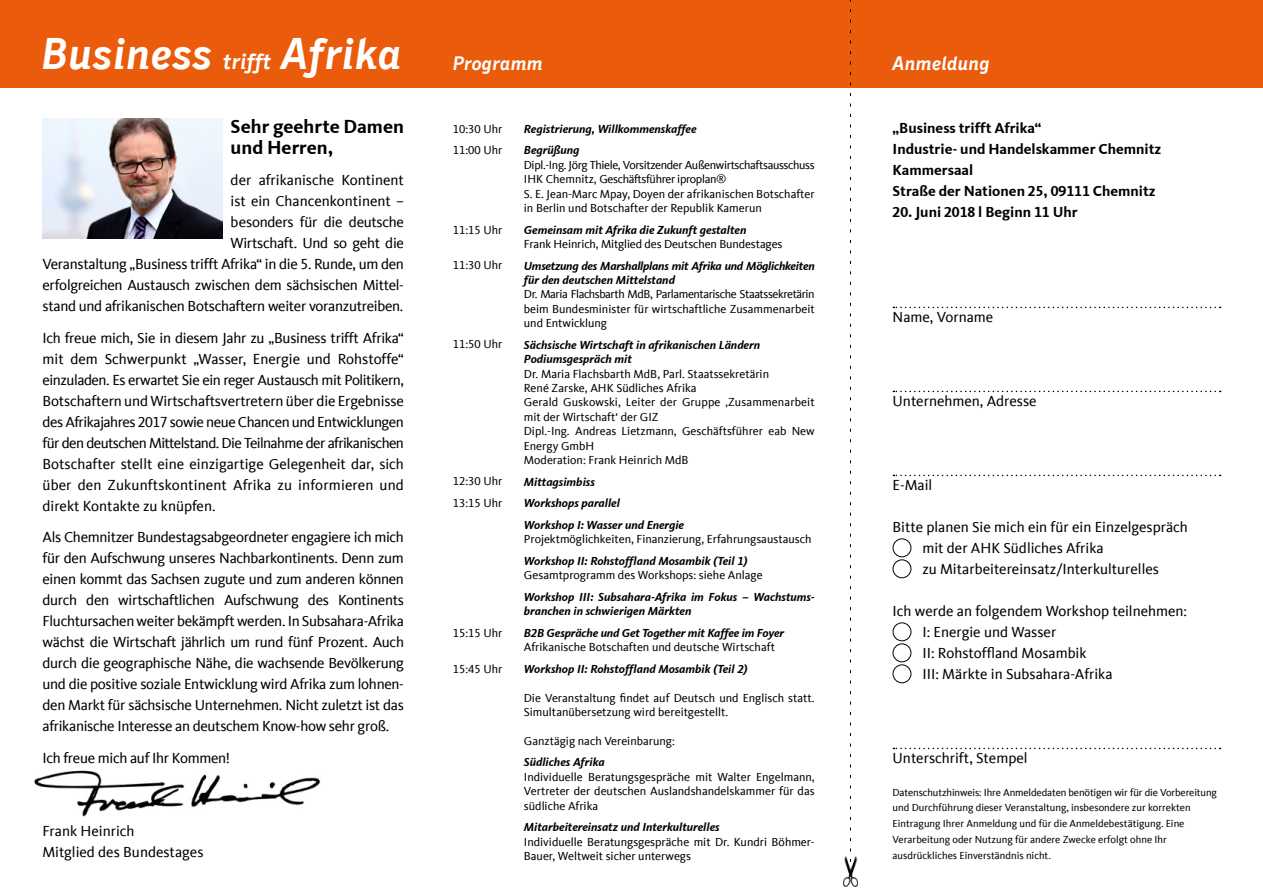
<style>
.page{position:relative;width:1263px;height:893px;background:#fff}
.page>*{position:absolute;margin:0;border:0;box-sizing:border-box;transform-origin:0 0}
.t1{font:italic 700 44.25px "CDU Skopex";color:#fff}
.t2{font:700 19.5px/21px "CDU Kievit Tab";color:#000}
.t3{font:italic 700 19.5px "CDU Skopex";color:#fff}
.t4{font:15px/21px "CDU Kievit Tab";color:#000}
.t5{font:15px/21px "CDU Kievit Tab";letter-spacing:-.02em;color:#000;text-align:right}
.t6{font:700 15px/21px "CDU Kievit Tab";color:#000}
.t7{font:12px/14.4px "CDU Kievit Tab";color:#000}
.t8{font:italic 700 12px/21.6px "CDU Kievit Tab";color:#000}
.t9{font:italic 700 12px/14.4px "CDU Kievit Tab";letter-spacing:-.02em;color:#000}
.t10{font:10.5px/15.8px "CDU Kievit Tab";color:#000}
.s1{font-size:22.05px}
</style>
<div class="page">
<div style="left:0;top:0;width:1263px;height:87px;background:#ea5b0b"></div>
<img style="left:34px;top:770px;width:287px;height:47px">
<svg style="left:893px;top:307px;width:328px;height:1px"></svg>
<svg style="left:893px;top:391px;width:328px;height:1px"></svg>
<svg style="left:893px;top:475px;width:328px;height:1px"></svg>
<div style="left:893px;top:538px;width:18px;height:19px;border:1px solid #000;border-radius:50%"></div>
<div style="left:893px;top:559px;width:18px;height:19px;border:1px solid #000;border-radius:50%"></div>
<div style="left:893px;top:622px;width:18px;height:19px;border:1px solid #000;border-radius:50%"></div>
<div style="left:893px;top:643px;width:18px;height:19px;border:1px solid #000;border-radius:50%"></div>
<div style="left:893px;top:664px;width:18px;height:19px;border:1px solid #000;border-radius:50%"></div>
<svg style="left:893px;top:748px;width:328px;height:1px"></svg>
<img style="left:844px;top:856px;width:13px;height:30px">
<svg style="left:850px;top:0;width:1px;height:862px"></svg>
<img style="left:43px;top:119px;width:179px;height:119px">
<h1 class="t1" style="left:41px;top:28px;width:362px">Business <span class="s1">trifft</span> Afrika</h1>
<h2 class="t2" style="left:231px;top:116px;width:175px">Sehr geehrte Damen und Herren,</h2>
<p class="t5" style="left:43px;top:170px;width:363px">der afrikanische Kontinent<br>ist ein Chancenkontinent –<br>besonders für die deutsche<br>Wirtschaft. Und so geht die<br>Veranstaltung „Business trifft Afrika“ in die 5. Runde, um den erfolgreichen Austausch zwischen dem sächsischen Mittel&shy;stand und afrikanischen Botschaftern weiter voranzutreiben.</p>
<p class="t4" style="left:43px;top:327px;width:363px;text-align:justify">Ich freue mich, Sie in diesem Jahr zu „Business trifft Afrika“ mit dem Schwerpunkt „Wasser, Energie und Rohstoffe“ einzuladen. Es erwartet Sie ein reger Austausch mit Politikern, Botschaftern und Wirtschaftsvertretern über die Ergebnisse des Afrikajahres 2017 sowie neue Chancen und Entwicklungen für den deutschen Mittelstand. Die Teilnahme der afrikanischen Botschafter stellt eine einzigartige Gelegenheit dar, sich über den Zukunftskontinent Afrika zu informieren und direkt Kontakte zu knüpfen.</p>
<p class="t4" style="left:43px;top:527px;width:363px;text-align:justify">Als Chemnitzer Bundestagsabgeordneter engagiere ich mich für den Aufschwung unseres Nachbarkontinents. Denn zum einen kommt das Sachsen zugute und zum anderen können durch den wirtschaftlichen Aufschwung des Kontinents Fluchtursachen weiter bekämpft werden. In Subsahara-Afrika wächst die Wirtschaft jährlich um rund fünf Prozent. Auch durch die geographische Nähe, die wachsende Bevölkerung und die positive soziale Entwicklung wird Afrika zum lohnen&shy;den Markt für sächsische Unternehmen. Nicht zuletzt ist das afrikanische Interesse an deutschem Know-how sehr groß.</p>
<p class="t5" style="left:43px;top:747px;width:189px">Ich freue mich auf Ihr Kommen!</p>
<p class="t4" style="left:43px;top:821px;width:163px">Frank Heinrich<br>Mitglied des Bundestages</p>
<h2 class="t3" style="left:453px;top:51px;width:92px">Programm</h2>
<p class="t7" style="left:453px;top:118px;width:51px;line-height:21.3px">10:30 Uhr<br>11:00 Uhr</p>
<p class="t7" style="left:453px;top:223px;width:51px">11:15 Uhr</p>
<p class="t7" style="left:453px;top:258px;width:51px">11:30 Uhr</p>
<p class="t7" style="left:453px;top:337px;width:51px">11:50 Uhr</p>
<p class="t7" style="left:453px;top:471px;width:51px;line-height:21.6px">12:30 Uhr<br>13:15 Uhr</p>
<p class="t7" style="left:453px;top:626px;width:51px">15:15 Uhr</p>
<p class="t7" style="left:453px;top:662px;width:51px">15:45 Uhr</p>
<p class="t8" style="left:524px;top:118px;width:174px">Registrierung, Willkommenskaffee<br>Begrüßung</p>
<p class="t7" style="left:524px;top:158px;width:292px">Dipl.-Ing. Jörg Thiele, Vorsitzender Außenwirtschaftsausschuss IHK Chemnitz, Geschäftsführer iproplan®<br>S. E. Jean-Marc Mpay, Doyen der afrikanischen Botschafter in Berlin und Botschafter der Republik Kamerun</p>
<p class="t8" style="left:524px;top:219px;width:224px">Gemeinsam mit Afrika die Zukunft gestalten</p>
<p class="t7" style="left:524px;top:237px;width:260px">Frank Heinrich, Mitglied des Deutschen Bundestages</p>
<p class="t9" style="left:524px;top:258px;width:292px">Umsetzung des Marshallplans mit Afrika und Möglichkeiten für den deutschen Mittelstand</p>
<p class="t7" style="left:524px;top:287px;width:292px;text-align:justify">Dr. Maria Flachsbarth MdB, Parlamentarische Staatssekretärin beim Bundesminister für wirtschaftliche Zusammenarbeit und Entwicklung</p>
<p class="t8" style="left:524px;top:337px;width:238px;line-height:14.4px">Sächsische Wirtschaft in afrikanischen Ländern<br>Podiumsgespräch mit</p>
<p class="t7" style="left:524px;top:366px;width:292px">Dr. Maria Flachsbarth MdB, Parl. Staatssekretärin<br>René Zarske, AHK Südliches Afrika<br>Gerald Guskowski, Leiter der Gruppe ‚Zusammenarbeit mit der Wirtschaft‘ der GIZ<br>Dipl.-Ing. Andreas Lietzmann, Geschäftsführer eab New Energy GmbH<br>Moderation: Frank Heinrich MdB</p>
<p class="t8" style="left:524px;top:471px;width:162px">Mittagsimbiss<br>Workshops parallel<br>Workshop I: Wasser und Energie</p>
<p class="t7" style="left:524px;top:532px;width:289px">Projektmöglichkeiten, Finanzierung, Erfahrungsaustausch</p>
<p class="t8" style="left:524px;top:550px;width:225px">Workshop II: Rohstoffland Mosambik (Teil 1)</p>
<p class="t7" style="left:524px;top:568px;width:240px">Gesamtprogramm des Workshops: siehe Anlage</p>
<p class="t8" style="left:524px;top:589px;width:292px;line-height:14.4px">Workshop III: Subsahara-Afrika im Fokus – Wachstums&shy;branchen in schwierigen Märkten</p>
<p class="t8" style="left:524px;top:622px;width:262px">B2B Gespräche und Get Together mit Kaffee im Foyer</p>
<p class="t7" style="left:524px;top:640px;width:253px">Afrikanische Botschaften und deutsche Wirtschaft</p>
<p class="t8" style="left:524px;top:658px;width:225px">Workshop II: Rohstoffland Mosambik (Teil 2)</p>
<p class="t7" style="left:524px;top:690px;width:292px">Die Veranstaltung findet auf Deutsch und Englisch statt.<br>Simultanübersetzung wird bereitgestellt.</p>
<p class="t7" style="left:524px;top:734px;width:153px">Ganztägig nach Vereinbarung:</p>
<p class="t8" style="left:524px;top:751px;width:82px">Südliches Afrika</p>
<p class="t7" style="left:524px;top:770px;width:292px;text-align:justify">Individuelle Beratungsgespräche mit Walter Engelmann, Vertreter der deutschen Auslandshandelskammer für das südliche Afrika</p>
<p class="t8" style="left:524px;top:816px;width:197px">Mitarbeitereinsatz und Interkulturelles</p>
<p class="t7" style="left:524px;top:834px;width:292px">Individuelle Beratungsgespräche mit Dr. Kundri Böhmer-<br>Bauer, Weltweit sicher unterwegs</p>
<h2 class="t3" style="left:893px;top:51px;width:99px">Anmeldung</h2>
<p class="t6" style="left:893px;top:117px;width:270px">„Business trifft Afrika“<br>Industrie- und Handelskammer Chemnitz<br>Kammersaal<br>Straße der Nationen 25, 09111 Chemnitz</p>
<p class="t6" style="left:893px;top:201px;width:186px">20. Juni 2018 l Beginn 11 Uhr</p>
<p class="t4" style="left:893px;top:306px;width:102px">Name, Vorname</p>
<p class="t4" style="left:893px;top:390px;width:146px">Unternehmen, Adresse</p>
<p class="t4" style="left:893px;top:474px;width:41px">E-Mail</p>
<p class="t4" style="left:922px;top:516px;width:267px;text-indent:-30px">Bitte planen Sie mich ein für ein Einzelgespräch mit der AHK Südliches Afrika<br>zu Mitarbeitereinsatz/Interkulturelles</p>
<p class="t4" style="left:922px;top:600px;width:266px;text-indent:-30px">Ich werde an folgendem Workshop teilnehmen:<br>I: Energie und Wasser<br>II: Rohstoffland Mosambik<br>III: Märkte in Subsahara-Afrika</p>
<p class="t4" style="left:893px;top:747px;width:136px">Unterschrift, Stempel</p>
<p class="t10" style="left:893px;top:784px;width:326px">Datenschutzhinweis: Ihre Anmeldedaten benötigen wir für die Vorbereitung und Durchführung dieser Veranstaltung, insbesondere zur korrekten Eintragung Ihrer Anmeldung und für die Anmeldebestätigung. Eine Verarbeitung oder Nutzung für andere Zwecke erfolgt ohne Ihr ausdrückliches Einverständnis nicht.</p>
</div>
